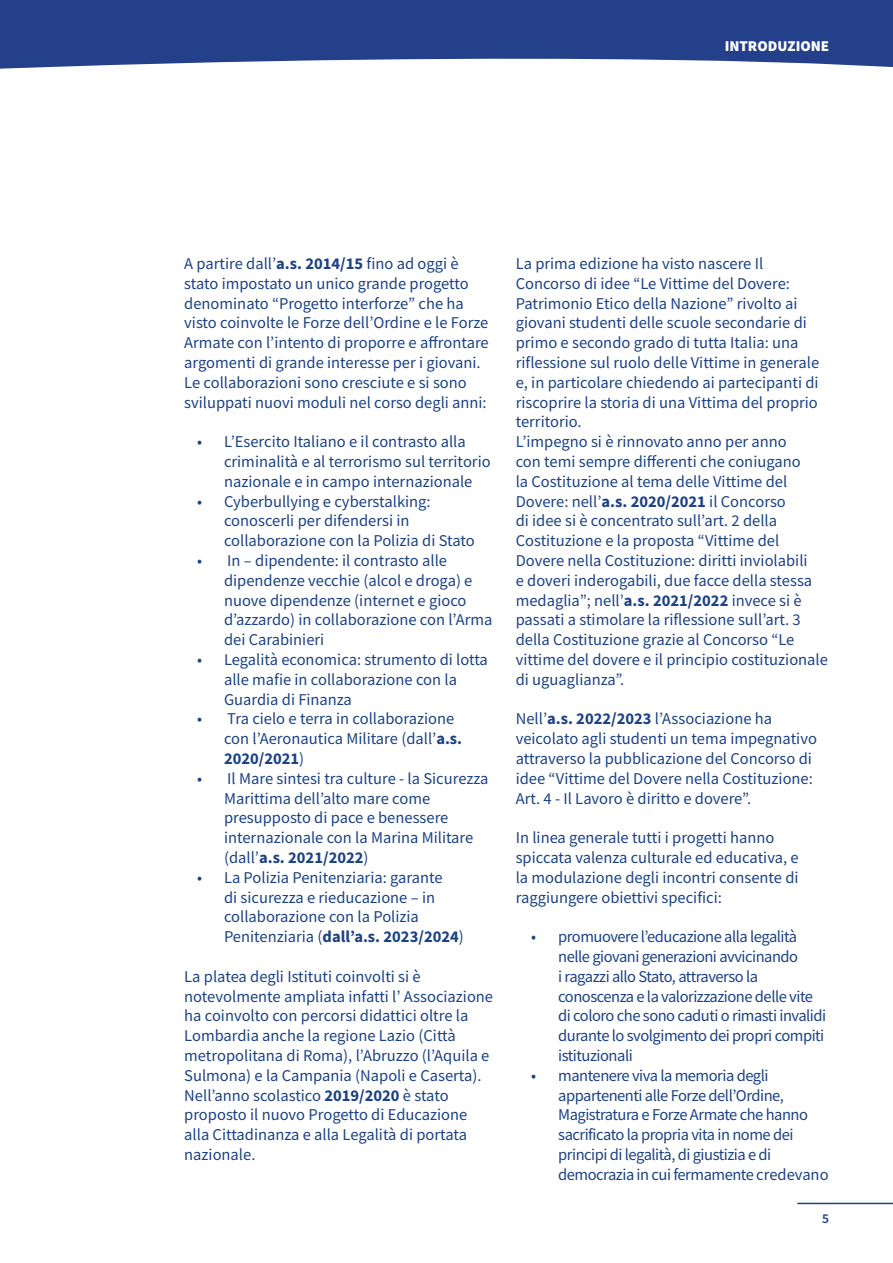
<style>
.page{position:relative;width:893px;height:1263px;background:#fff}
.page>*{position:absolute;margin:0;border:0;box-sizing:border-box;transform-origin:0 0}
.t1{font:16.5px/19.8px "Source Sans Pro";color:#1c4283}
.t2{font:16.5px/19.8px "Source Sans Pro";letter-spacing:-.03em;color:#1c4283}
.t3{font:900 15px "Source Sans Pro";color:#fff}
.t4{font:600 13.5px "Source Sans Pro";color:#1c4283}
.s1{font-weight:700}
</style>
<div class="page">
<hr style="left:797px;top:1203px;width:96px;height:1px;background:#1c4283">
<svg style="left:0;top:0;width:893px;height:69px;background:#3a5396"></svg>
<p class="t3" style="left:725px;top:35px;width:106px">INTRODUZIONE</p>
<p class="t1" style="left:184px;top:253px;width:306px">A partire dall’<span class="s1">a.s. 2014/15</span> fino ad oggi è stato impostato un unico grande progetto denominato “Progetto interforze” che ha visto coinvolte le Forze dell’Ordine e le Forze Armate con l’intento di proporre e affrontare argomenti di grande interesse per i giovani.<br>Le collaborazioni sono cresciute e si sono sviluppati nuovi moduli nel corso degli anni:</p>
<p class="t1" style="left:224px;top:432px;width:268px;text-indent:-27px">• L’Esercito Italiano e il contrasto alla criminalità e al terrorismo sul territorio nazionale e in campo internazionale</p>
<p class="t1" style="left:224px;top:491px;width:252px;text-indent:-27px">• Cyberbullying e cyberstalking: conoscerli per difendersi in collaborazione con la Polizia di Stato</p>
<p class="t1" style="left:224px;top:550px;width:270px;text-indent:-27px">• In – dipendente: il contrasto alle dipendenze vecchie (alcol e droga) e nuove dipendenze (internet e gioco d’azzardo) in collaborazione con l’Arma dei Carabinieri</p>
<p class="t1" style="left:224px;top:649px;width:265px;text-indent:-27px">• Legalità economica: strumento di lotta alle mafie in collaborazione con la<br>Guardia di Finanza</p>
<p class="t1" style="left:224px;top:709px;width:240px;text-indent:-27px">• Tra cielo e terra in collaborazione con l’Aeronautica Militare (dall’<span class="s1">a.s.<br>2020/2021</span>)</p>
<p class="t1" style="left:224px;top:768px;width:266px;text-indent:-27px">• Il Mare sintesi tra culture - la Sicurezza Marittima dell’alto mare come presupposto di pace e benessere internazionale con la Marina Militare (dall’<span class="s1">a.s. 2021/2022</span>)</p>
<p class="t1" style="left:224px;top:867px;width:241px;text-indent:-27px">• La Polizia Penitenziaria: garante<br>di sicurezza e rieducazione – in collaborazione con la Polizia Penitenziaria (<span class="s1">dall’a.s. 2023/2024</span>)</p>
<p class="t1" style="left:184px;top:966px;width:310px">La platea degli Istituti coinvolti si è notevolmente ampliata infatti l’ Associazione ha coinvolto con percorsi didattici oltre la Lombardia anche la regione Lazio (Città metropolitana di Roma), l’Abruzzo (l’Aquila e Sulmona) e la Campania (Napoli e Caserta).<br>Nell’anno scolastico <span class="s1">2019/2020</span> è stato proposto il nuovo Progetto di Educazione alla Cittadinanza e alla Legalità di portata nazionale.</p>
<p class="t1" style="left:516px;top:253px;width:314px">La prima edizione ha visto nascere Il Concorso di idee “Le Vittime del Dovere:<br>Patrimonio Etico della Nazione” rivolto ai giovani studenti delle scuole secondarie di primo e secondo grado di tutta Italia: una riflessione sul ruolo delle Vittime in generale e, in particolare chiedendo ai partecipanti di riscoprire la storia di una Vittima del proprio territorio.<br>L’impegno si è rinnovato anno per anno<br>con temi sempre differenti che coniugano<br>la Costituzione al tema delle Vittime del Dovere: nell’<span class="s1">a.s. 2020/2021</span> il Concorso<br>di idee si è concentrato sull’art. 2 della Costituzione e la proposta “Vittime del Dovere nella Costituzione: diritti inviolabili<br>e doveri inderogabili, due facce della stessa medaglia”; nell’<span class="s1">a.s. 2021/2022</span> invece si è passati a stimolare la riflessione sull’art. 3 della Costituzione grazie al Concorso “Le vittime del dovere e il principio costituzionale di uguaglianza”.</p>
<p class="t1" style="left:516px;top:709px;width:303px">Nell’<span class="s1">a.s. 2022/2023</span> l’Associazione ha veicolato agli studenti un tema impegnativo attraverso la pubblicazione del Concorso di idee “Vittime del Dovere nella Costituzione:<br>Art. 4 - Il Lavoro è diritto e dovere”.</p>
<p class="t1" style="left:516px;top:828px;width:284px">In linea generale tutti i progetti hanno spiccata valenza culturale ed educativa, e la modulazione degli incontri consente di raggiungere obiettivi specifici:</p>
<p class="t2" style="left:558px;top:927px;width:269px;text-indent:-27px">• promuovere l’educazione alla legalità nelle giovani generazioni avvicinando<br>i ragazzi allo Stato, attraverso la conoscenza e la valorizzazione delle vite di coloro che sono caduti o rimasti invalidi durante lo svolgimento dei propri compiti istituzionali</p>
<p class="t2" style="left:558px;top:1065px;width:272px;text-indent:-27px">• mantenere viva la memoria degli appartenenti alle Forze dell’Ordine, Magistratura e Forze Armate che hanno sacrificato la propria vita in nome dei principi di legalità, di giustizia e di democrazia in cui fermamente credevano</p>
<p class="t4" style="left:822px;top:1209px;width:8px">5</p>
</div>
